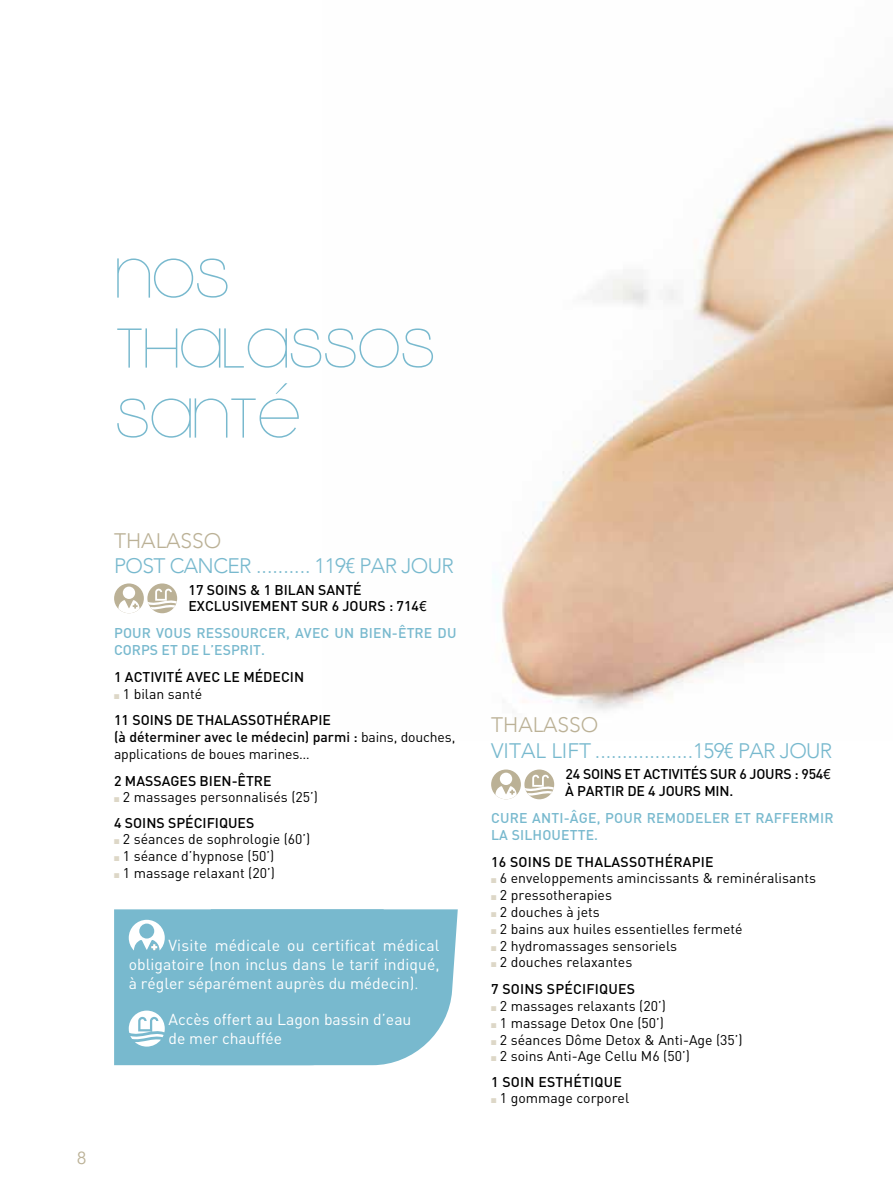
<style>
.page{position:relative;width:893px;height:1191px;background:#fff}
.page>*{position:absolute;margin:0;border:0;box-sizing:border-box;transform-origin:0 0}
.t1{font:73.5px/70px "Kravitz";letter-spacing:.01em;color:#78b9ce}
.t2{font:300 21px "Avenir";letter-spacing:-.03em;color:#78b9ce}
.t3{font:300 21px "Avenir";color:#bbb196}
.t4{font:17.5px "Avenir";color:#bbb196}
.t5{font:15.75px/18.9px "DIN";color:#fff;text-align:justify}
.t6{font:14px/25.2px "DIN";color:#000}
.t7{font:500 14px/16.8px "DIN";color:#000}
.t8{font:500 14px/16.8px "DIN";letter-spacing:.01em;color:#78b9ce}
.t9{font:500 14px/16.8px "DIN";letter-spacing:-.02em;color:#000}
.s1{font-family:"Avenir"}
.s2{color:#ddd7c7}
.s3{font-weight:400}
.s4{font-weight:500}
.s5{font-family:"Avenir";font-weight:300}
</style>
<div class="page">
<img style="left:493px;top:117px;width:400px;height:594px">
<svg style="left:114px;top:909px;width:344px;height:156px;background:#80bdd1"></svg>
<svg style="left:524px;top:769px;width:30px;height:30px"></svg>
<svg style="left:525px;top:774px;width:29px;height:22px"></svg>
<div style="left:491px;top:769px;width:30px;height:30px;background:#bbb196;border-radius:50%"></div>
<div style="left:500px;top:772px;width:12px;height:13px;background:#fff;border-radius:50%"></div>
<svg style="left:495px;top:786px;width:22px;height:13px"></svg>
<svg style="left:147px;top:583px;width:30px;height:30px"></svg>
<svg style="left:148px;top:588px;width:29px;height:22px"></svg>
<div style="left:114px;top:583px;width:30px;height:30px;background:#bbb196;border-radius:50%"></div>
<div style="left:123px;top:586px;width:12px;height:13px;background:#fff;border-radius:50%"></div>
<svg style="left:118px;top:600px;width:22px;height:13px"></svg>
<h1 class="t1" style="left:114px;top:239px;width:320px">NOS<br>THALASSOS<br>SANTÉ</h1>
<h2 class="t3" style="left:114px;top:528px;width:109px">THALASSO</h2>
<h2 class="t2" style="left:114px;top:553px;width:341px">POST CANCER .......... 119€ PAR JOUR</h2>
<p class="t7" style="left:189px;top:581px;width:240px">17 SOINS &amp; 1 BILAN SANTÉ<br>EXCLUSIVEMENT SUR 6 JOURS : 714<span class="s1">€</span></p>
<p class="t8" style="left:114px;top:624px;width:344px">POUR VOUS RESSOURCER, AVEC UN BIEN-ÊTRE DU<br>CORPS ET DE L’ESPRIT.</p>
<p class="t7" style="left:114px;top:668px;width:192px">1 ACTIVITÉ AVEC LE MÉDECIN</p>
<p class="t7" style="left:114px;top:679px;width:218px;line-height:26.8px"><span class="s2">■</span> <span class="s3">1 bilan santé<br></span>11 SOINS DE THALASSOTHÉRAPIE</p>
<p class="t6" style="left:114px;top:728px;width:343px;line-height:16.8px"><span class="s4">(à déterminer avec le médecin) parmi :</span> bains, douches, applications de boues marines…</p>
<p class="t7" style="left:114px;top:771px;width:159px">2 MASSAGES BIEN-ÊTRE</p>
<p class="t6" style="left:114px;top:784px;width:205px"><span class="s2">■</span> 2 massages personnalisés (25’)<br><span class="s4">4 SOINS SPÉCIFIQUES</span></p>
<p class="t6" style="left:114px;top:826px;width:198px"><span class="s2">■</span> 2 séances de sophrologie (60’)</p>
<p class="t6" style="left:114px;top:843px;width:162px"><span class="s2">■</span> 1 séance d’hypnose (50’)</p>
<p class="t6" style="left:114px;top:860px;width:162px"><span class="s2">■</span> 1 massage relaxant (20’)</p>
<p class="t5" style="left:129px;top:935px;width:312px;text-indent:40px">Visite médicale ou certificat médical obligatoire (non inclus dans le tarif indiqué, à régler séparément auprès du médecin)<span class="s5">.</span></p>
<p class="t5" style="left:168px;top:1009px;width:245px">Accès offert au Lagon bassin d’eau de mer chauffée</p>
<p class="t4" style="left:77px;top:1148px;width:11px">8</p>
<h2 class="t3" style="left:491px;top:713px;width:109px">THALASSO</h2>
<h2 class="t2" style="left:491px;top:738px;width:343px">VITAL LIFT ..................159€ PAR JOUR</h2>
<p class="t9" style="left:565px;top:765px;width:267px">24 SOINS ET ACTIVITÉS SUR 6 JOURS : 954<span class="s1">€<br></span>À PARTIR DE 4 JOURS MIN.</p>
<p class="t8" style="left:491px;top:809px;width:344px">CURE ANTI-ÂGE, POUR REMODELER ET RAFFERMIR<br>LA SILHOUETTE.</p>
<p class="t7" style="left:491px;top:852px;width:224px">16 SOINS DE THALASSOTHÉRAPIE</p>
<p class="t6" style="left:491px;top:865px;width:326px"><span class="s2">■</span> 6 enveloppements amincissants &amp; reminéralisants</p>
<p class="t6" style="left:491px;top:882px;width:122px"><span class="s2">■</span> 2 pressotherapies</p>
<p class="t6" style="left:491px;top:899px;width:110px"><span class="s2">■</span> 2 douches à jets</p>
<p class="t6" style="left:491px;top:915px;width:253px"><span class="s2">■</span> 2 bains aux huiles essentielles fermeté</p>
<p class="t6" style="left:491px;top:932px;width:187px"><span class="s2">■</span> 2 hydromassages sensoriels</p>
<p class="t6" style="left:491px;top:948px;width:145px;line-height:26.8px"><span class="s2">■</span> 2 douches relaxantes<br><span class="s4">7 SOINS SPÉCIFIQUES</span></p>
<p class="t6" style="left:491px;top:993px;width:176px"><span class="s2">■</span> 2 massages relaxants (20’)</p>
<p class="t6" style="left:491px;top:1009px;width:174px"><span class="s2">■</span> 1 massage Detox One (50’)</p>
<p class="t6" style="left:491px;top:1026px;width:253px"><span class="s2">■</span> 2 séances Dôme Detox &amp; Anti-Age (35’)</p>
<p class="t6" style="left:491px;top:1043px;width:200px"><span class="s2">■</span> 2 soins Anti-Age Cellu M6 (50’)<br><span class="s4">1 SOIN ESTHÉTIQUE</span></p>
<p class="t6" style="left:491px;top:1085px;width:140px"><span class="s2">■</span> 1 gommage corporel</p>
</div>
